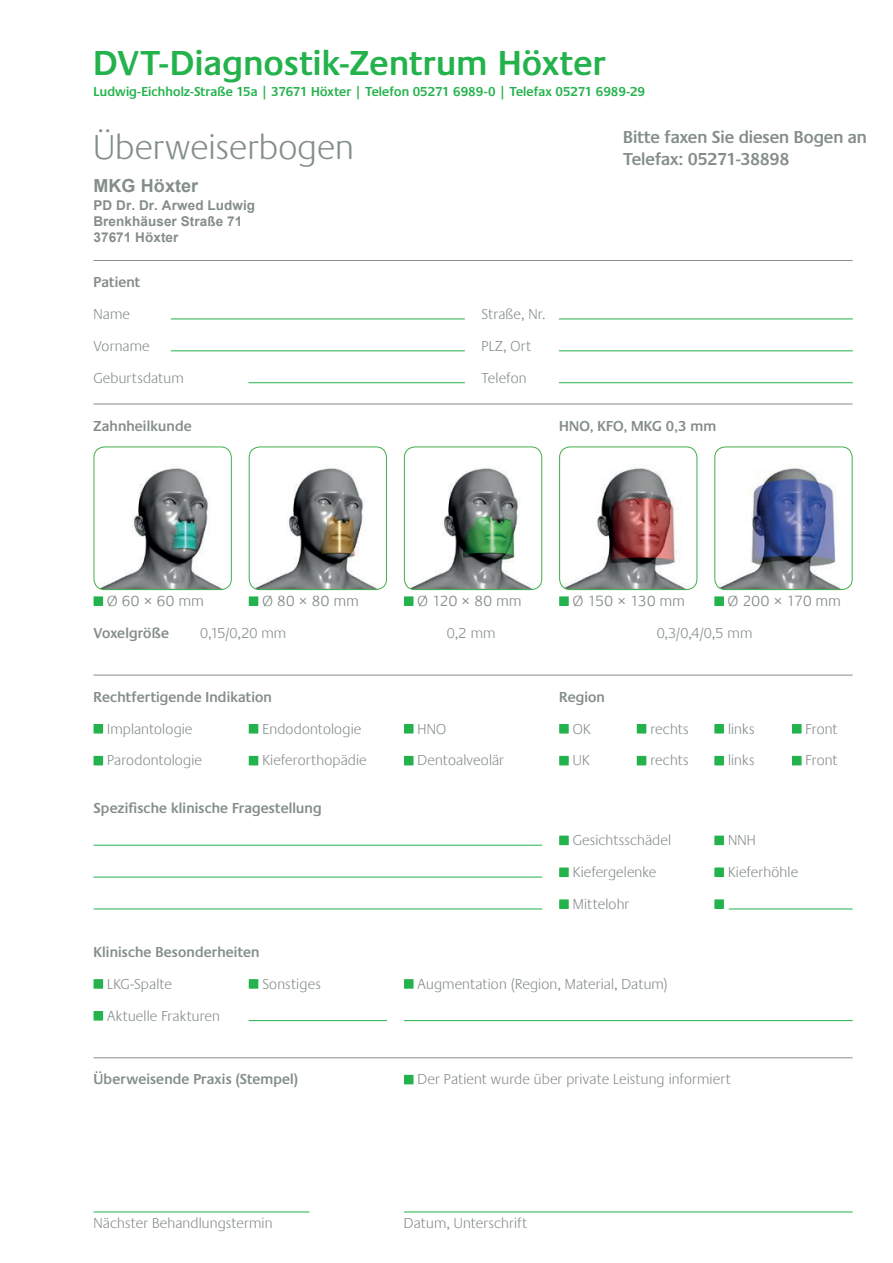
<style>
.page{position:relative;width:893px;height:1263px;background:#fff}
.page>*{position:absolute;margin:0;border:0;box-sizing:border-box;transform-origin:0 0}
.t1{font:600 36px "Praxis";letter-spacing:.02em;color:#23b24b}
.t2{font:300 36px "Praxis";letter-spacing:.005em;color:#848e89}
.t3{font:600 18px "Praxis";color:#848e89}
.t4{font:700 18px "Arial";letter-spacing:.005em;color:#848e89}
.t5{font:300 15px/32px "Praxis";letter-spacing:.01em;color:#848e89}
.t6{font:600 15px "Praxis";letter-spacing:.015em;color:#848e89}
.t7{font:300 15px "Praxis Com";letter-spacing:-.015em;color:#848e89}
.t8{font:600 13.5px "Praxis";letter-spacing:.005em;color:#23b24b}
.t9{font:700 13.5px/16.2px "Arial";letter-spacing:.005em;color:#848e89}
</style>
<div class="page">
<div style="left:94px;top:596px;width:9px;height:10px;background:#23b24b"></div>
<div style="left:249px;top:596px;width:9px;height:10px;background:#23b24b"></div>
<div style="left:404px;top:596px;width:10px;height:10px;background:#23b24b"></div>
<div style="left:559px;top:596px;width:10px;height:10px;background:#23b24b"></div>
<div style="left:714px;top:596px;width:10px;height:10px;background:#23b24b"></div>
<div style="left:94px;top:724px;width:9px;height:9px;background:#23b24b"></div>
<div style="left:249px;top:724px;width:9px;height:9px;background:#23b24b"></div>
<div style="left:404px;top:724px;width:10px;height:9px;background:#23b24b"></div>
<div style="left:559px;top:724px;width:10px;height:9px;background:#23b24b"></div>
<div style="left:637px;top:724px;width:9px;height:9px;background:#23b24b"></div>
<div style="left:714px;top:724px;width:10px;height:9px;background:#23b24b"></div>
<div style="left:792px;top:724px;width:9px;height:9px;background:#23b24b"></div>
<div style="left:94px;top:756px;width:9px;height:9px;background:#23b24b"></div>
<div style="left:249px;top:756px;width:9px;height:9px;background:#23b24b"></div>
<div style="left:404px;top:756px;width:10px;height:9px;background:#23b24b"></div>
<div style="left:559px;top:756px;width:10px;height:9px;background:#23b24b"></div>
<div style="left:637px;top:756px;width:9px;height:9px;background:#23b24b"></div>
<div style="left:714px;top:756px;width:10px;height:9px;background:#23b24b"></div>
<div style="left:792px;top:756px;width:9px;height:9px;background:#23b24b"></div>
<hr style="left:94px;top:845px;width:448px;height:1px;background:#23b24b">
<div style="left:559px;top:836px;width:10px;height:9px;background:#23b24b"></div>
<div style="left:714px;top:836px;width:10px;height:9px;background:#23b24b"></div>
<hr style="left:94px;top:877px;width:448px;height:1px;background:#23b24b">
<div style="left:559px;top:867px;width:10px;height:10px;background:#23b24b"></div>
<div style="left:714px;top:867px;width:10px;height:10px;background:#23b24b"></div>
<hr style="left:94px;top:909px;width:448px;height:1px;background:#23b24b">
<div style="left:559px;top:899px;width:10px;height:10px;background:#23b24b"></div>
<div style="left:714px;top:899px;width:10px;height:10px;background:#23b24b"></div>
<hr style="left:729px;top:909px;width:123px;height:1px;background:#23b24b">
<div style="left:94px;top:979px;width:9px;height:10px;background:#23b24b"></div>
<div style="left:249px;top:979px;width:9px;height:10px;background:#23b24b"></div>
<div style="left:404px;top:979px;width:10px;height:10px;background:#23b24b"></div>
<div style="left:94px;top:1011px;width:9px;height:9px;background:#23b24b"></div>
<hr style="left:249px;top:1020px;width:138px;height:1px;background:#23b24b">
<hr style="left:404px;top:1020px;width:448px;height:1px;background:#23b24b">
<div style="left:404px;top:1075px;width:10px;height:9px;background:#23b24b"></div>
<hr style="left:94px;top:1212px;width:215px;height:1px;background:#23b24b">
<hr style="left:404px;top:1212px;width:448px;height:1px;background:#23b24b">
<img style="left:94px;top:448px;width:136px;height:142px">
<div style="left:94px;top:446px;width:138px;height:144px;border:1px solid #40ae49;border-radius:11px"></div>
<img style="left:249px;top:448px;width:138px;height:142px">
<div style="left:249px;top:446px;width:138px;height:144px;border:1px solid #40ae49;border-radius:11px"></div>
<img style="left:404px;top:448px;width:138px;height:142px">
<div style="left:404px;top:446px;width:138px;height:144px;border:1px solid #40ae49;border-radius:11px"></div>
<img style="left:561px;top:448px;width:136px;height:142px">
<div style="left:559px;top:446px;width:138px;height:144px;border:1px solid #40ae49;border-radius:11px"></div>
<img style="left:716px;top:448px;width:135px;height:142px">
<div style="left:714px;top:446px;width:139px;height:144px;border:1px solid #40ae49;border-radius:11px"></div>
<hr style="left:94px;top:675px;width:759px;height:1px;background:#848e89">
<hr style="left:94px;top:1057px;width:759px;height:1px;background:#848e89">
<hr style="left:94px;top:404px;width:759px;height:1px;background:#848e89">
<hr style="left:94px;top:260px;width:759px;height:1px;background:#848e89">
<hr style="left:249px;top:382px;width:216px;height:1px;background:#23b24b">
<hr style="left:171px;top:319px;width:294px;height:1px;background:#23b24b">
<hr style="left:171px;top:350px;width:294px;height:1px;background:#23b24b">
<hr style="left:559px;top:319px;width:294px;height:1px;background:#23b24b">
<hr style="left:559px;top:350px;width:294px;height:1px;background:#23b24b">
<hr style="left:559px;top:382px;width:294px;height:1px;background:#23b24b">
<h1 class="t1" style="left:94px;top:43px;width:514px">DVT-Diagnostik-Zentrum Höxter</h1>
<p class="t8" style="left:94px;top:84px;width:553px">Ludwig-Eichholz-Straße 15a | 37671 Höxter | Telefon 05271 6989-0 | Telefax 05271 6989-29</p>
<h1 class="t2" style="left:94px;top:129px;width:262px">Überweiserbogen</h1>
<p class="t4" style="left:93px;top:173px;width:106px">MKG Höxter</p>
<p class="t9" style="left:93px;top:197px;width:163px">PD Dr. Dr. Arwed Ludwig<br>Brenkhäuser Straße 71<br>37671 Höxter</p>
<p class="t6" style="left:94px;top:274px;width:48px">Patient</p>
<p class="t5" style="left:94px;top:298px;width:92px">Name<br>Vorname<br>Geburtsdatum</p>
<p class="t5" style="left:482px;top:298px;width:65px">Straße, Nr.<br>PLZ, Ort<br>Telefon</p>
<p class="t3" style="left:623px;top:127px;width:245px">Bitte faxen Sie diesen Bogen an</p>
<p class="t3" style="left:623px;top:149px;width:168px">Telefax: 05271-38898</p>
<p class="t6" style="left:94px;top:417px;width:99px">Zahnheilkunde</p>
<p class="t6" style="left:559px;top:417px;width:158px">HNO, KFO, MKG 0,3 mm</p>
<p class="t7" style="left:107px;top:592px;width:99px">Ø 60 × 60 mm</p>
<p class="t7" style="left:262px;top:592px;width:99px">Ø 80 × 80 mm</p>
<p class="t7" style="left:417px;top:592px;width:106px">Ø 120 × 80 mm</p>
<p class="t7" style="left:572px;top:592px;width:114px">Ø 150 × 130 mm</p>
<p class="t7" style="left:728px;top:592px;width:115px">Ø 200 × 170 mm</p>
<p class="t6" style="left:94px;top:625px;width:77px">Voxelgröße</p>
<p class="t5" style="left:200px;top:617px;width:88px">0,15/0,20 mm</p>
<p class="t5" style="left:447px;top:617px;width:50px">0,2 mm</p>
<p class="t5" style="left:657px;top:617px;width:97px">0,3/0,4/0,5 mm</p>
<p class="t6" style="left:94px;top:688px;width:180px">Rechtfertigende Indikation</p>
<p class="t6" style="left:559px;top:688px;width:47px">Region</p>
<p class="t5" style="left:107px;top:713px;width:87px">Implantologie</p>
<p class="t5" style="left:262px;top:713px;width:100px">Endodontologie</p>
<p class="t5" style="left:418px;top:713px;width:30px">HNO</p>
<p class="t5" style="left:573px;top:713px;width:19px">OK</p>
<p class="t5" style="left:650px;top:713px;width:40px">rechts</p>
<p class="t5" style="left:728px;top:713px;width:28px">links</p>
<p class="t5" style="left:806px;top:713px;width:33px">Front</p>
<p class="t5" style="left:107px;top:745px;width:96px">Parodontologie</p>
<p class="t5" style="left:262px;top:745px;width:106px">Kieferorthopädie</p>
<p class="t5" style="left:418px;top:745px;width:88px">Dentoalveolär</p>
<p class="t5" style="left:573px;top:745px;width:18px">UK</p>
<p class="t5" style="left:650px;top:745px;width:40px">rechts</p>
<p class="t5" style="left:728px;top:745px;width:28px">links</p>
<p class="t5" style="left:806px;top:745px;width:33px">Front</p>
<p class="t6" style="left:94px;top:800px;width:229px">Spezifische klinische Fragestellung</p>
<p class="t5" style="left:573px;top:825px;width:100px">Gesichtsschädel</p>
<p class="t5" style="left:728px;top:825px;width:29px">NNH</p>
<p class="t5" style="left:573px;top:856px;width:85px">Kiefergelenke</p>
<p class="t5" style="left:728px;top:856px;width:72px">Kieferhöhle</p>
<p class="t5" style="left:573px;top:888px;width:58px">Mittelohr</p>
<p class="t6" style="left:94px;top:943px;width:167px">Klinische Besonderheiten</p>
<p class="t5" style="left:107px;top:968px;width:66px">LKG-Spalte</p>
<p class="t5" style="left:262px;top:968px;width:60px">Sonstiges</p>
<p class="t5" style="left:418px;top:968px;width:252px">Augmentation (Region, Material, Datum)</p>
<p class="t5" style="left:107px;top:1000px;width:114px">Aktuelle Frakturen</p>
<p class="t6" style="left:94px;top:1071px;width:206px">Überweisende Praxis (Stempel)</p>
<p class="t5" style="left:418px;top:1064px;width:315px">Der Patient wurde über private Leistung informiert</p>
<p class="t5" style="left:94px;top:1207px;width:180px">Nächster Behandlungstermin</p>
<p class="t5" style="left:404px;top:1207px;width:125px">Datum, Unterschrift</p>
</div>
